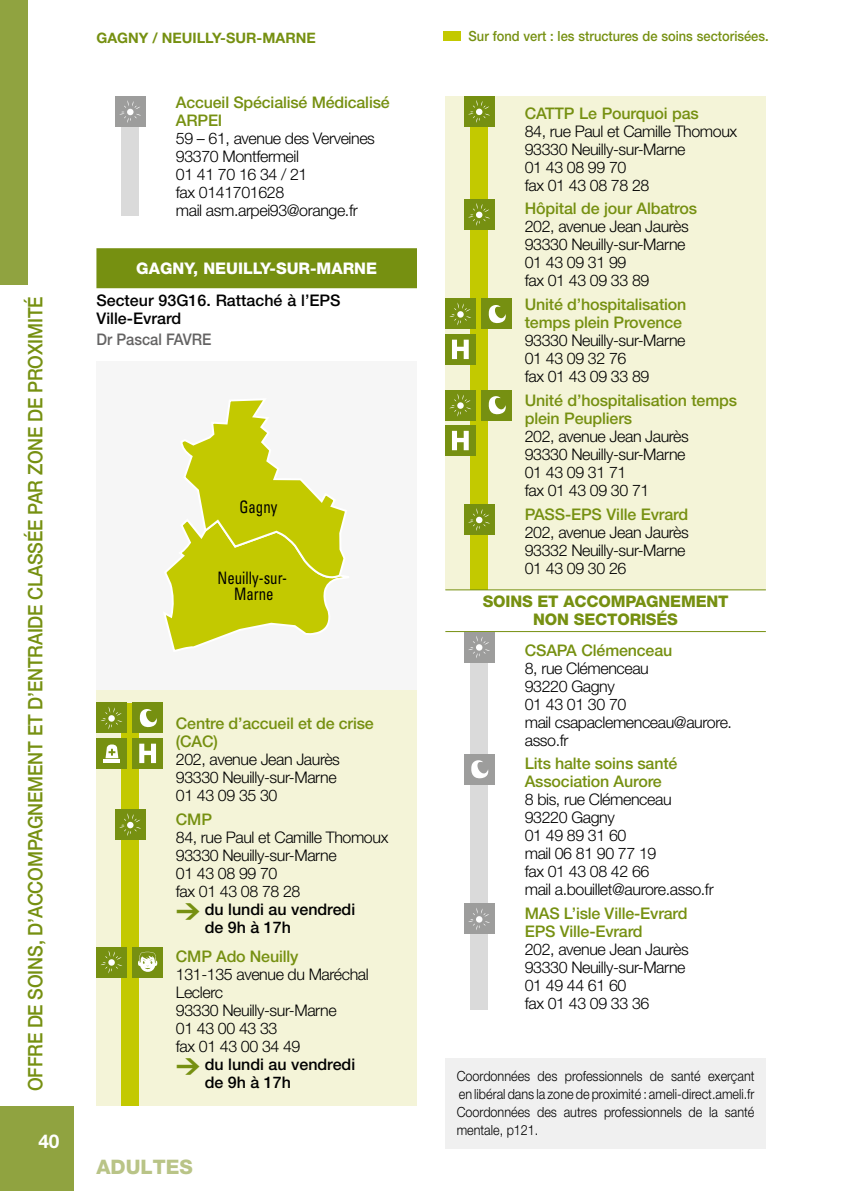
<style>
.page{position:relative;width:851px;height:1191px;background:#fff}
.page>*{position:absolute;margin:0;border:0;box-sizing:border-box;transform-origin:0 0}
.t1{font:500 20px "Helvetica Neue LT Pro";letter-spacing:-.01em;color:#769011;scale:.9 1}
.t2{font:800 20px "Helvetica Neue LT Pro";color:#b9c487}
.t3{font:700 19px "Helvetica Neue LT Pro";color:#fff}
.t4{font:condensed 17.2px/16.6px "Univers";color:#000;text-align:center;scale:.86 1}
.t5{font:300 16px/18px "Helvetica Neue LT Pro";letter-spacing:-.025em;color:#000}
.t6{font:500 16px/18px "Helvetica Neue LT Pro";letter-spacing:-.01em;color:#769011}
.t7{font:500 16px/18px "Helvetica Neue LT Pro";color:#000}
.t8{font:800 16px/18px "Helvetica Neue LT Pro";letter-spacing:-.01em;color:#769011;text-align:center}
.t9{font:800 16px "Helvetica Neue LT Pro";color:#fff}
.t10{font:500 16px "Helvetica Neue LT Pro";color:#646363;scale:.92 1}
.t11{font:700 14.4px "Helvetica Neue LT Pro";color:#769011}
.t12{font:300 14px/18px "Helvetica Neue LT Pro";color:#000;text-align:justify;scale:.9 1}
.t13{font:500 14px "Helvetica Neue LT Pro";color:#769011;scale:.92 1}
.s1{font-family:"DIN";font-weight:900;font-size:22px;color:#769011}
</style>
<div class="page">
<div style="left:445px;top:97px;width:320px;height:510px;background:#f4f4d8"></div>
<div style="left:96px;top:679px;width:321px;height:427px;background:#f4f4d8"></div>
<div style="left:122px;top:96px;width:17px;height:119px;background:#dadada"></div>
<div style="left:471px;top:647px;width:17px;height:362px;background:#dadada"></div>
<div style="left:471px;top:97px;width:17px;height:510px;background:#c3c900"></div>
<div style="left:122px;top:703px;width:17px;height:403px;background:#c3c900"></div>
<div style="left:96px;top:248px;width:321px;height:40px;background:#769011"></div>
<div style="left:115px;top:97px;width:30px;height:30px;background:#9d9d9c"></div>
<svg style="left:119px;top:100px;width:22px;height:23px"></svg>
<div style="left:133px;top:738px;width:30px;height:30px;background:#769011"></div>
<svg style="left:139px;top:743px;width:17px;height:20px"></svg>
<div style="left:96px;top:738px;width:30px;height:30px;background:#769011"></div>
<hr style="left:103px;top:759px;width:17px;height:3px;background:#fff">
<svg style="left:105px;top:744px;width:13px;height:14px"></svg>
<div style="left:133px;top:703px;width:30px;height:30px;background:#769011"></div>
<svg style="left:139px;top:709px;width:18px;height:19px"></svg>
<div style="left:96px;top:703px;width:30px;height:30px;background:#769011"></div>
<svg style="left:100px;top:707px;width:22px;height:22px"></svg>
<div style="left:115px;top:809px;width:30px;height:30px;background:#769011"></div>
<svg style="left:119px;top:813px;width:22px;height:23px"></svg>
<div style="left:133px;top:947px;width:30px;height:30px;background:#769011"></div>
<svg style="left:138px;top:951px;width:19px;height:21px"></svg>
<div style="left:96px;top:947px;width:30px;height:30px;background:#769011"></div>
<svg style="left:101px;top:951px;width:21px;height:22px"></svg>
<div style="left:445px;top:589px;width:320px;height:42px;background:#fff"></div>
<hr style="left:445px;top:589px;width:320px;height:1px;background:#769011">
<hr style="left:445px;top:631px;width:320px;height:1px;background:#769011">
<div style="left:464px;top:96px;width:30px;height:30px;background:#769011"></div>
<svg style="left:468px;top:100px;width:22px;height:23px"></svg>
<div style="left:464px;top:199px;width:30px;height:30px;background:#769011"></div>
<svg style="left:468px;top:203px;width:22px;height:23px"></svg>
<div style="left:445px;top:334px;width:30px;height:30px;background:#769011"></div>
<svg style="left:452px;top:340px;width:16px;height:19px"></svg>
<div style="left:481px;top:299px;width:30px;height:30px;background:#769011"></div>
<svg style="left:488px;top:305px;width:18px;height:19px"></svg>
<div style="left:445px;top:299px;width:30px;height:30px;background:#769011"></div>
<svg style="left:449px;top:302px;width:22px;height:23px"></svg>
<div style="left:445px;top:425px;width:30px;height:30px;background:#769011"></div>
<svg style="left:452px;top:431px;width:16px;height:19px"></svg>
<div style="left:481px;top:390px;width:30px;height:30px;background:#769011"></div>
<svg style="left:488px;top:396px;width:18px;height:19px"></svg>
<div style="left:445px;top:390px;width:30px;height:30px;background:#769011"></div>
<svg style="left:449px;top:394px;width:22px;height:22px"></svg>
<div style="left:464px;top:504px;width:30px;height:30px;background:#769011"></div>
<svg style="left:468px;top:508px;width:22px;height:23px"></svg>
<div style="left:464px;top:632px;width:30px;height:30px;background:#9d9d9c"></div>
<svg style="left:468px;top:636px;width:22px;height:22px"></svg>
<div style="left:464px;top:754px;width:30px;height:30px;background:#9d9d9c"></div>
<svg style="left:471px;top:760px;width:18px;height:19px"></svg>
<div style="left:464px;top:904px;width:30px;height:30px;background:#9d9d9c"></div>
<svg style="left:468px;top:908px;width:22px;height:22px"></svg>
<div style="left:445px;top:1057px;width:320px;height:91px;background:#f0f0f0"></div>
<div style="left:96px;top:361px;width:321px;height:328px;background:#f6f6f6"></div>
<svg style="left:166px;top:400px;width:179px;height:250px"></svg>
<div style="left:0;top:0;width:28px;height:285px;background:#90a340"></div>
<div style="left:0;top:1106px;width:74px;height:85px;background:#90a340"></div>
<div style="left:443px;top:31px;width:17px;height:10px;background:#c3c900"></div>
<p class="t1" style="left:23px;top:1091px;width:885px;rotate:-90deg">OFFRE DE SOINS, D’ACCOMPAGNEMENT ET D’ENTRAIDE CLASSÉE PAR ZONE DE PROXIMITÉ</p>
<p class="t3" style="left:38px;top:1129px;width:23px">40</p>
<p class="t11" style="left:96px;top:28px;width:221px">GAGNY / NEUILLY-SUR-MARNE</p>
<p class="t13" style="left:468px;top:28px;width:328px">Sur fond vert : les structures de soins sectorisées.</p>
<p class="t6" style="left:176px;top:93px;width:215px">Accueil Spécialisé Médicalisé<br>ARPEI</p>
<p class="t5" style="left:176px;top:129px;width:200px">59 – 61, avenue des Verveines<br>93370 Montfermeil<br>01 41 70 16 34 / 21<br>fax 0141701628<br>mail asm.arpei93@orange.fr</p>
<p class="t9" style="left:136px;top:259px;width:242px">GAGNY, NEUILLY-SUR-MARNE</p>
<p class="t7" style="left:96px;top:291px;width:245px">Secteur 93G16. Rattaché à l’EPS<br>Ville-Evrard</p>
<p class="t10" style="left:96px;top:330px;width:127px">Dr Pascal FAVRE</p>
<p class="t4" style="left:239px;top:498px;width:46px">Gagny</p>
<p class="t4" style="left:217px;top:569px;width:82px">Neuilly-sur-<br>Marne</p>
<p class="t6" style="left:176px;top:714px;width:199px">Centre d’accueil et de crise (CAC)</p>
<p class="t5" style="left:176px;top:750px;width:166px">202, avenue Jean Jaurès<br>93330 Neuilly-sur-Marne<br>01 43 09 35 30</p>
<p class="t6" style="left:176px;top:809px;width:38px">CMP</p>
<p class="t5" style="left:176px;top:827px;width:214px">84, rue Paul et Camille Thomoux</p>
<p class="t5" style="left:176px;top:845px;width:162px">93330 Neuilly-sur-Marne</p>
<p class="t5" style="left:176px;top:863px;width:103px">01 43 08 99 70</p>
<p class="t5" style="left:176px;top:881px;width:126px">fax 01 43 08 78 28</p>
<p class="t7" style="left:176px;top:899px;width:181px"><span class="s1">&gt;</span> du lundi au vendredi</p>
<p class="t7" style="left:205px;top:917px;width:87px">de 9h à 17h</p>
<p class="t6" style="left:176px;top:947px;width:124px">CMP Ado Neuilly</p>
<p class="t5" style="left:176px;top:965px;width:194px">131-135 avenue du Maréchal</p>
<p class="t5" style="left:176px;top:983px;width:49px">Leclerc</p>
<p class="t5" style="left:176px;top:1001px;width:162px">93330 Neuilly-sur-Marne</p>
<p class="t5" style="left:176px;top:1019px;width:103px">01 43 00 43 33</p>
<p class="t5" style="left:176px;top:1037px;width:126px">fax 01 43 00 34 49</p>
<p class="t7" style="left:176px;top:1055px;width:181px"><span class="s1">&gt;</span> du lundi au vendredi</p>
<p class="t7" style="left:205px;top:1073px;width:87px">de 9h à 17h</p>
<p class="t2" style="left:96px;top:1155px;width:98px">ADULTES</p>
<p class="t6" style="left:524px;top:104px;width:175px">CATTP Le Pourquoi pas</p>
<p class="t5" style="left:524px;top:122px;width:214px">84, rue Paul et Camille Thomoux<br>93330 Neuilly-sur-Marne<br>01 43 08 99 70<br>fax 01 43 08 78 28</p>
<p class="t6" style="left:524px;top:199px;width:174px">Hôpital de jour Albatros</p>
<p class="t5" style="left:524px;top:217px;width:166px">202, avenue Jean Jaurès<br>93330 Neuilly-sur-Marne<br>01 43 09 31 99<br>fax 01 43 09 33 89</p>
<p class="t6" style="left:524px;top:295px;width:163px">Unité d’hospitalisation temps plein Provence</p>
<p class="t5" style="left:524px;top:331px;width:162px">93330 Neuilly-sur-Marne<br>01 43 09 32 76<br>fax 01 43 09 33 89</p>
<p class="t6" style="left:524px;top:391px;width:214px">Unité d’hospitalisation temps plein Peupliers</p>
<p class="t5" style="left:524px;top:427px;width:166px">202, avenue Jean Jaurès<br>93330 Neuilly-sur-Marne<br>01 43 09 31 71<br>fax 01 43 09 30 71</p>
<p class="t6" style="left:524px;top:504px;width:165px">PASS-EPS Ville Evrard</p>
<p class="t5" style="left:524px;top:522px;width:166px">202, avenue Jean Jaurès<br>93332 Neuilly-sur-Marne<br>01 43 09 30 26</p>
<p class="t8" style="left:482px;top:592px;width:247px">SOINS ET ACCOMPAGNEMENT<br>NON SECTORISÉS</p>
<p class="t6" style="left:524px;top:640px;width:149px">CSAPA Clémenceau</p>
<p class="t5" style="left:524px;top:658px;width:209px">8, rue Clémenceau<br>93220 Gagny<br>01 43 01 30 70<br>mail csapaclemenceau@aurore. asso.fr</p>
<p class="t6" style="left:524px;top:754px;width:154px">Lits halte soins santé<br>Association Aurore</p>
<p class="t5" style="left:524px;top:790px;width:190px">8 bis, rue Clémenceau<br>93220 Gagny<br>01 49 89 31 60<br>mail 06 81 90 77 19<br>fax 01 43 08 42 66<br>mail a.bouillet@aurore.asso.fr</p>
<p class="t6" style="left:524px;top:904px;width:164px">MAS L’isle Ville-Evrard<br>EPS Ville-Evrard</p>
<p class="t5" style="left:524px;top:940px;width:166px">202, avenue Jean Jaurès<br>93330 Neuilly-sur-Marne<br>01 49 44 61 60<br>fax 01 43 09 33 36</p>
<p class="t12" style="left:456px;top:1066px;width:332px">Coordonnées des professionnels de santé exerçant en libéral dans la zone de proximité : ameli-direct.ameli.fr Coordonnées des autres professionnels de la santé mentale, p121.</p>
</div>
